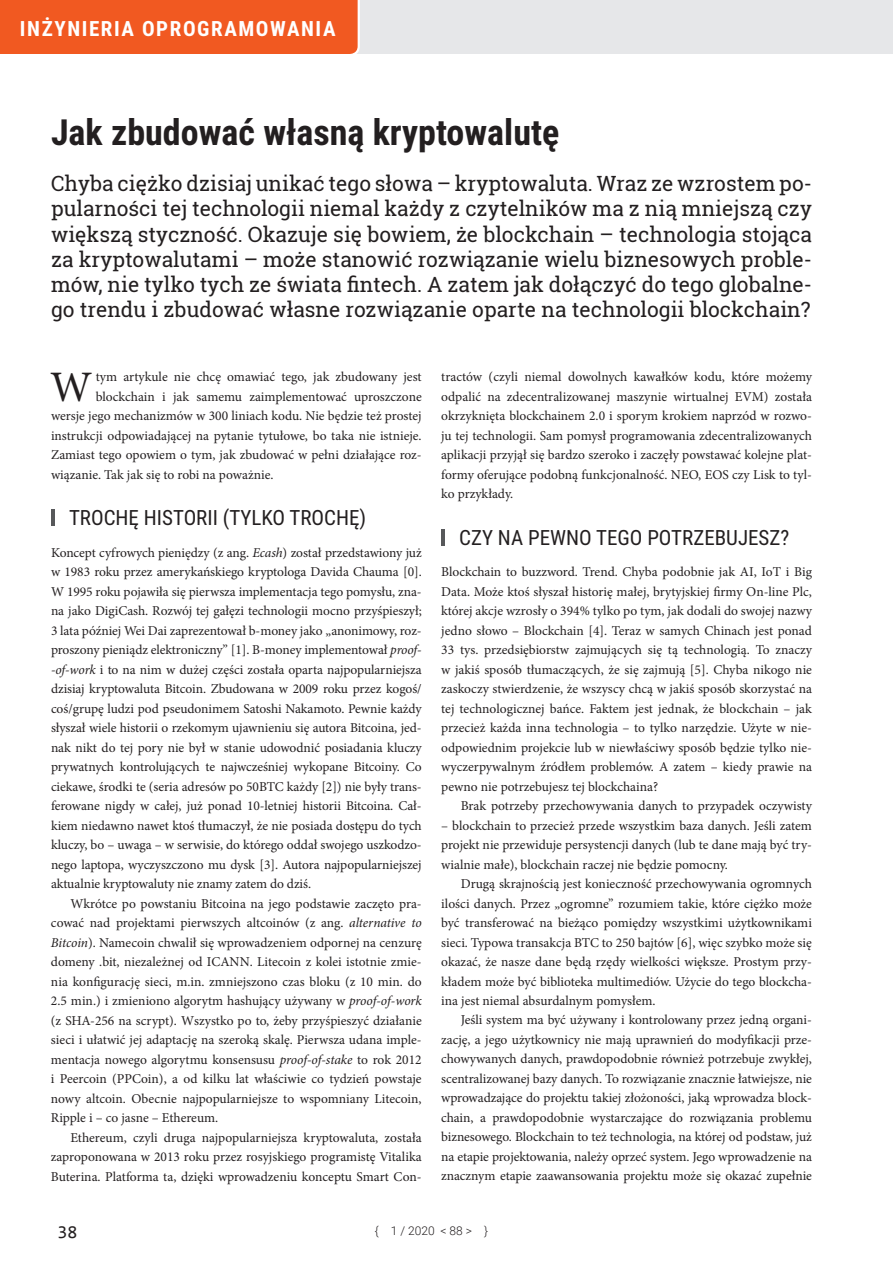
<style>
.page{position:relative;width:893px;height:1263px;background:#fff}
.page>*{position:absolute;margin:0;border:0;box-sizing:border-box;transform-origin:0 0}
.Body_Caps_sA{font:43.5px "Minion Pro";color:#231f20}
.Title_body{font:700 36px "Roboto Condensed";color:#231f20}
.Lead{font:21px/25.2px "Roboto Slab";color:#231f20;text-align:justify}
.t1{font:21px "Roboto Condensed";color:#231f20}
.t2{font:700 21px "Roboto Condensed";letter-spacing:.075em;color:#fff}
.t3{font:18px "Consolas";color:#231f20}
.Body{font:13.5px/19.5px "Minion Pro";color:#231f20;text-align:justify}
.Body_nIndent{font:13.5px/19.5px "Minion Pro";letter-spacing:-.005em;color:#231f20;text-align:justify}
.Body_sA{font:13.5px/19.5px "Minion Pro";color:#231f20;text-align:justify}
.Body_Caps_sA-2{font:13.5px "Minion Pro";color:#231f20}
.t4{font:300 12px "Roboto";color:#231f20}
.s1{font-style:italic}
</style>
<div class="page">
<div style="left:0;top:0;width:893px;height:54px;background:#e6e7e9"></div>
<div style="left:0;top:0;width:360px;height:54px;background:#f15921"></div>
<hr style="left:51px;top:509px;width:3px;height:17px;background:#57585a">
<hr style="left:441px;top:529px;width:3px;height:16px;background:#57585a">
<h3 class="t2" style="left:20px;top:14px;width:317px">INŻYNIERIA OPROGRAMOWANIA</h3>
<p class="Title_body" style="left:51px;top:107px;width:510px">Jak zbudować własną kryptowalutę</p>
<p class="Lead" style="left:51px;top:171px;width:762px">Chyba ciężko dzisiaj unikać tego słowa – kryptowaluta. Wraz ze wzrostem po&shy;pularności tej technologii niemal każdy z czytelników ma z nią mniejszą czy większą styczność. Okazuje się bowiem, że blockchain – technologia stojąca za kryptowalutami – może stanowić rozwiązanie wielu biznesowych proble&shy;mów, nie tylko tych ze świata fintech. A zatem jak dołączyć do tego globalne&shy;go trendu i zbudować własne rozwiązanie oparte na technologii blockchain?</p>
<p class="Body_Caps_sA" style="left:50px;top:357px;width:44px">W</p>
<p class="Body_Caps_sA-2" style="left:96px;top:368px;width:327px">tym artykule nie chcę omawiać tego, jak zbudowany jest</p>
<p class="Body_Caps_sA-2" style="left:96px;top:387px;width:327px">blockchain i jak samemu zaimplementować uproszczone</p>
<p class="Body_Caps_sA-2" style="left:51px;top:407px;width:372px">wersje jego mechanizmów w 300 liniach kodu. Nie będzie też prostej</p>
<p class="Body_Caps_sA-2" style="left:51px;top:426px;width:372px">instrukcji odpowiadającej na pytanie tytułowe, bo taka nie istnieje.</p>
<p class="Body_Caps_sA-2" style="left:51px;top:446px;width:372px">Zamiast tego opowiem o tym, jak zbudować w pełni działające roz-</p>
<p class="Body_Caps_sA-2" style="left:51px;top:465px;width:224px">wiązanie. Tak jak się to robi na poważnie.</p>
<h1 class="t1" style="left:69px;top:503px;width:299px">TROCHĘ HISTORII (TYLKO TROCHĘ)</h1>
<p class="Body_nIndent" style="left:51px;top:543px;width:372px">Koncept cyfrowych pieniędzy (z ang. <span class="s1">Ecash</span>) został przedstawiony już w 1983 roku przez amerykańskiego kryptologa Davida Chauma [0].<br>W 1995 roku pojawiła się pierwsza implementacja tego pomysłu, zna&shy;na jako DigiCash. Rozwój tej gałęzi technologii mocno przyśpieszył; 3 lata później Wei Dai zaprezentował b-money jako „anonimowy, roz&shy;proszony pieniądz elektroniczny” [1]. B-money implementował <span class="s1">proof--of-work</span> i to na nim w dużej części została oparta najpopularniejsza dzisiaj kryptowaluta Bitcoin. Zbudowana w 2009 roku przez kogoś/ coś/grupę ludzi pod pseudonimem Satoshi Nakamoto. Pewnie każdy słyszał wiele historii o rzekomym ujawnieniu się autora Bitcoina, jed&shy;nak nikt do tej pory nie był w stanie udowodnić posiadania kluczy prywatnych kontrolujących te najwcześniej wykopane Bitcoiny. Co ciekawe, środki te (seria adresów po 50BTC każdy [2]) nie były trans&shy;ferowane nigdy w całej, już ponad 10-letniej historii Bitcoina. Cał&shy;kiem niedawno nawet ktoś tłumaczył, że nie posiada dostępu do tych kluczy, bo – uwaga – w serwisie, do którego oddał swojego uszkodzo&shy;nego laptopa, wyczyszczono mu dysk [3]. Autora najpopularniejszej aktualnie kryptowaluty nie znamy zatem do dziś.</p>
<p class="Body" style="left:51px;top:893px;width:372px;text-indent:20px">Wkrótce po powstaniu Bitcoina na jego podstawie zaczęto pra&shy;cować nad projektami pierwszych altcoinów (z ang. <span class="s1">alternative to Bitcoin</span>). Namecoin chwalił się wprowadzeniem odpornej na cenzurę domeny .bit, niezależnej od ICANN. Litecoin z kolei istotnie zmie&shy;nia konfigurację sieci, m.in. zmniejszono czas bloku (z 10 min. do 2.5 min.) i zmieniono algorytm hashujący używany w <span class="s1">proof-of-work </span>(z SHA-256 na scrypt). Wszystko po to, żeby przyśpieszyć działanie sieci i ułatwić jej adaptację na szeroką skalę. Pierwsza udana imple&shy;mentacja nowego algorytmu konsensusu <span class="s1">proof-of-stake</span> to rok 2012 i Peercoin (PPCoin), a od kilku lat właściwie co tydzień powstaje nowy altcoin. Obecnie najpopularniejsze to wspomniany Litecoin, Ripple i – co jasne – Ethereum.</p>
<p class="Body_sA" style="left:51px;top:1127px;width:372px;text-indent:19px">Ethereum, czyli druga najpopularniejsza kryptowaluta, została zaproponowana w 2013 roku przez rosyjskiego programistę Vitalika Buterina. Platforma ta, dzięki wprowadzeniu konceptu Smart Con-</p>
<p class="Body_sA" style="left:441px;top:367px;width:372px">tractów (czyli niemal dowolnych kawałków kodu, które możemy odpalić na zdecentralizowanej maszynie wirtualnej EVM) została okrzyknięta blockchainem 2.0 i sporym krokiem naprzód w rozwo&shy;ju tej technologii. Sam pomysł programowania zdecentralizowanych aplikacji przyjął się bardzo szeroko i zaczęły powstawać kolejne plat&shy;formy oferujące podobną funkcjonalność. NEO, EOS czy Lisk to tyl&shy;ko przykłady.</p>
<h1 class="t1" style="left:459px;top:522px;width:332px">CZY NA PEWNO TEGO POTRZEBUJESZ?</h1>
<p class="Body_nIndent" style="left:441px;top:562px;width:372px">Blockchain to buzzword. Trend. Chyba podobnie jak AI, IoT i Big Data. Może ktoś słyszał historię małej, brytyjskiej firmy On-line Plc, której akcje wzrosły o 394% tylko po tym, jak dodali do swojej nazwy jedno słowo – Blockchain [4]. Teraz w samych Chinach jest ponad 33 tys. przedsiębiorstw zajmujących się tą technologią. To znaczy w jakiś sposób tłumaczących, że się zajmują [5]. Chyba nikogo nie zaskoczy stwierdzenie, że wszyscy chcą w jakiś sposób skorzystać na tej technologicznej bańce. Faktem jest jednak, że blockchain – jak przecież każda inna technologia – to tylko narzędzie. Użyte w nie&shy;odpowiednim projekcie lub w niewłaściwy sposób będzie tylko nie&shy;wyczerpywalnym źródłem problemów. A zatem – kiedy prawie na pewno nie potrzebujesz tej blockchaina?</p>
<p class="Body" style="left:461px;top:796px;width:353px">Brak potrzeby przechowywania danych to przypadek oczywisty</p>
<p class="Body" style="left:441px;top:815px;width:372px">– blockchain to przecież przede wszystkim baza danych. Jeśli zatem projekt nie przewiduje persystencji danych (lub te dane mają być try&shy;wialnie małe), blockchain raczej nie będzie pomocny.</p>
<p class="Body" style="left:441px;top:874px;width:372px;text-indent:19px">Drugą skrajnością jest konieczność przechowywania ogromnych ilości danych. Przez „ogromne” rozumiem takie, które ciężko może być transferować na bieżąco pomiędzy wszystkimi użytkownikami sieci. Typowa transakcja BTC to 250 bajtów [6], więc szybko może się okazać, że nasze dane będą rzędy wielkości większe. Prostym przy&shy;kładem może być biblioteka multimediów. Użycie do tego blockcha&shy;ina jest niemal absurdalnym pomysłem.</p>
<p class="Body" style="left:441px;top:1010px;width:372px;text-indent:20px">Jeśli system ma być używany i kontrolowany przez jedną organi&shy;zację, a jego użytkownicy nie mają uprawnień do modyfikacji prze&shy;chowywanych danych, prawdopodobnie również potrzebuje zwykłej, scentralizowanej bazy danych. To rozwiązanie znacznie łatwiejsze, nie wprowadzające do projektu takiej złożoności, jaką wprowadza block&shy;chain, a prawdopodobnie wystarczające do rozwiązania problemu biznesowego. Blockchain to też technologia, na której od podstaw, już na etapie projektowania, należy oprzeć system. Jego wprowadzenie na znacznym etapie zaawansowania projektu może się okazać zupełnie</p>
<h3 class="t3" style="left:58px;top:1219px;width:21px">38</h3>
<p class="t4" style="left:375px;top:1222px;width:115px">{ 1 / 2020 &lt; 88 &gt; }</p>
</div>
